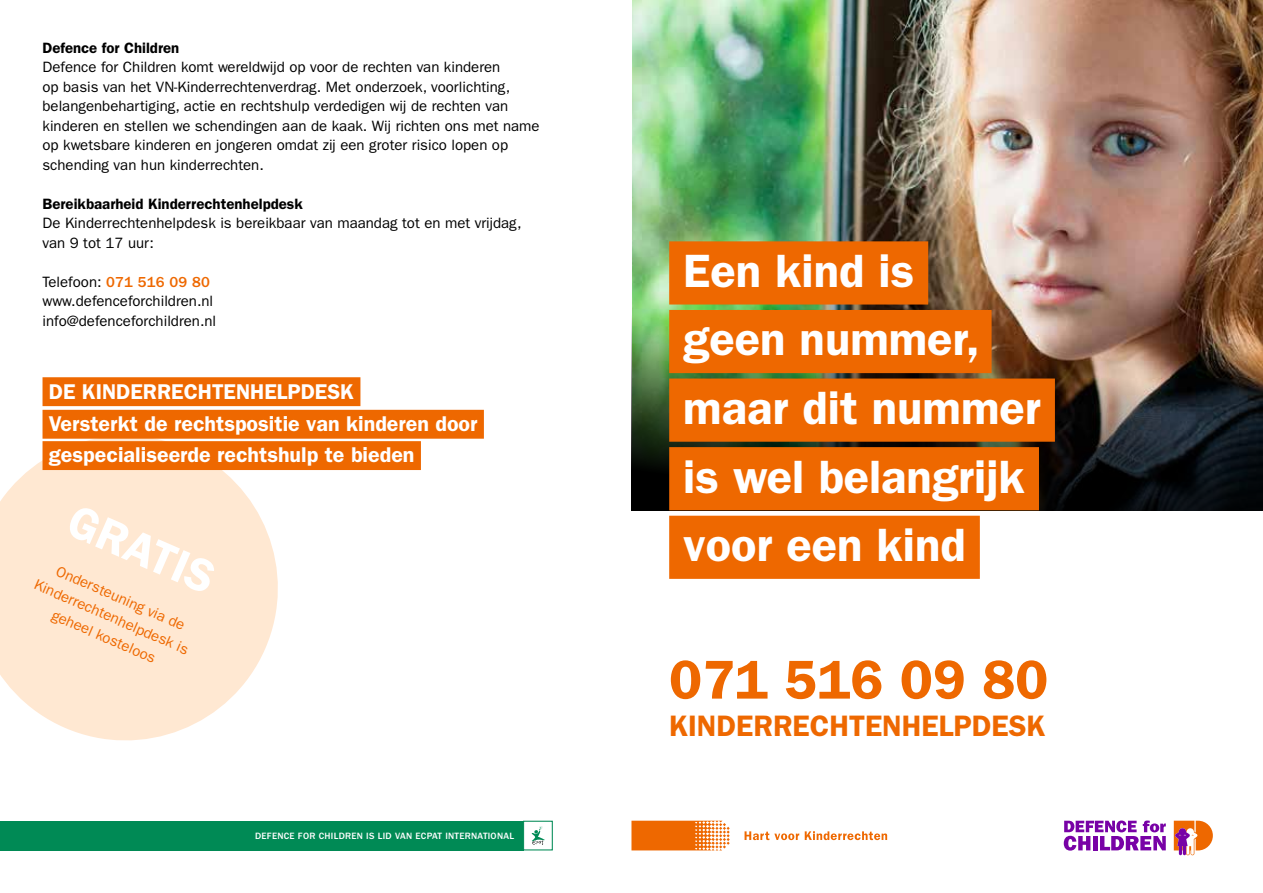
<style>
.page{position:relative;width:1263px;height:893px;background:#fff}
.page>*{position:absolute;margin:0;border:0;box-sizing:border-box;transform-origin:0 0}
.t1{font:600 54.9px "ITC Franklin Gothic Std";color:#ee6800}
.t2{font:600 46.95px/68.6px "ITC Franklin Gothic Std";color:#fff}
.t3{font:600 46.5px "ITC Franklin Gothic Std";color:#fff}
.t4{font:600 29.7px "ITC Franklin Gothic Std";color:#ee6800}
.t5{font:600 21.45px/31.3px "ITC Franklin Gothic Std";color:#fff}
.t6{font:15px/19.5px "ITC Franklin Gothic Std";color:#000}
.t7{font:15px/21px "ITC Franklin Gothic Std";color:#ee6800;text-align:center}
.t8{font:600 15px "ITC Franklin Gothic Std";color:#000}
.t9{font:500 9.45px "ITC Franklin Gothic Std";letter-spacing:.03em;color:#fff}
.s1{font-weight:500;color:#ee6800}
</style>
<div class="page">
<img style="left:632px;top:0;width:631px;height:150px">
<img style="left:631px;top:150px;width:632px;height:360px">
<svg style="left:0;top:415px;width:299px;height:326px;fill:#ffe8d2"></svg>
<div style="left:43px;top:377px;width:317px;height:29px;background:#ee6800"></div>
<div style="left:43px;top:410px;width:441px;height:29px;background:#ee6800"></div>
<div style="left:43px;top:441px;width:378px;height:29px;background:#ee6800"></div>
<div style="left:669px;top:241px;width:259px;height:64px;background:#ee6800"></div>
<div style="left:669px;top:310px;width:322px;height:63px;background:#ee6800"></div>
<div style="left:669px;top:379px;width:386px;height:63px;background:#ee6800"></div>
<div style="left:669px;top:447px;width:370px;height:63px;background:#ee6800"></div>
<div style="left:669px;top:516px;width:311px;height:63px;background:#ee6800"></div>
<div style="left:0;top:821px;width:523px;height:29px;background:#008a55"></div>
<svg style="left:532px;top:826px;width:13px;height:19px"></svg>
<div style="left:523px;top:821px;width:30px;height:29px;border:1px solid #008a55"></div>
<svg style="left:744px;top:831px;width:55px;height:9px"></svg>
<svg style="left:805px;top:831px;width:82px;height:9px"></svg>
<svg style="left:631px;top:821px;width:99px;height:29px;background:#f0832e"></svg>
<svg style="left:1174px;top:821px;width:39px;height:34px"></svg>
<svg style="left:1064px;top:820px;width:102px;height:31px"></svg>
<p class="t8" style="left:43px;top:39px;width:138px">Defence for Children</p>
<p class="t6" style="left:43px;top:58px;width:499px">Defence for Children komt wereldwijd op voor de rechten van kinderen<br>op basis van het VN-Kinderrechtenverdrag. Met onderzoek, voorlichting, belangenbehartiging, actie en rechtshulp verdedigen wij de rechten van kinderen en stellen we schendingen aan de kaak. Wij richten ons met name op kwetsbare kinderen en jongeren omdat zij een groter risico lopen op schending van hun kinderrechten.</p>
<p class="t8" style="left:43px;top:195px;width:262px">Bereikbaarheid Kinderrechtenhelpdesk</p>
<p class="t6" style="left:43px;top:214px;width:481px">De Kinderrechtenhelpdesk is bereikbaar van maandag tot en met vrijdag, van 9 tot 17 uur:</p>
<p class="t6" style="left:43px;top:272px;width:175px">Telefoon: <span class="s1">071 516 09 80 </span>www.defenceforchildren.nl info@defenceforchildren.nl</p>
<h3 class="t5" style="left:49px;top:376px;width:430px;text-indent:149px">htenhelpdesk<br>Versterkt de rechtspositie van kinderen door gespecialiseerde rechtshulp te bieden</h3>
<h3 class="t5" style="left:49px;top:376px;width:82px">De Kinderrec</h3>
<h3 class="t3" style="left:81px;top:494px;width:157px;rotate:23deg">GRATIS</h3>
<p class="t7" style="left:48px;top:554px;width:168px;rotate:24deg">Ondersteuning via de<br>Kinderrechtenhelpdesk is geheel kosteloos</p>
<p class="t9" style="left:255px;top:830px;width:260px">DEFENCE FOR CHILDREN IS LID VAN ECPAT INTERNATIONAL</p>
<h2 class="t2" style="left:683px;top:236px;width:359px">Een kind is<br>geen nummer, maar dit nummer is wel belangrijk voor een kind</h2>
<h1 class="t1" style="left:669px;top:647px;width:381px">071 516 09 80</h1>
<h3 class="t4" style="left:669px;top:708px;width:378px">KINDERRECHTENH ELPDESK</h3>
</div>
